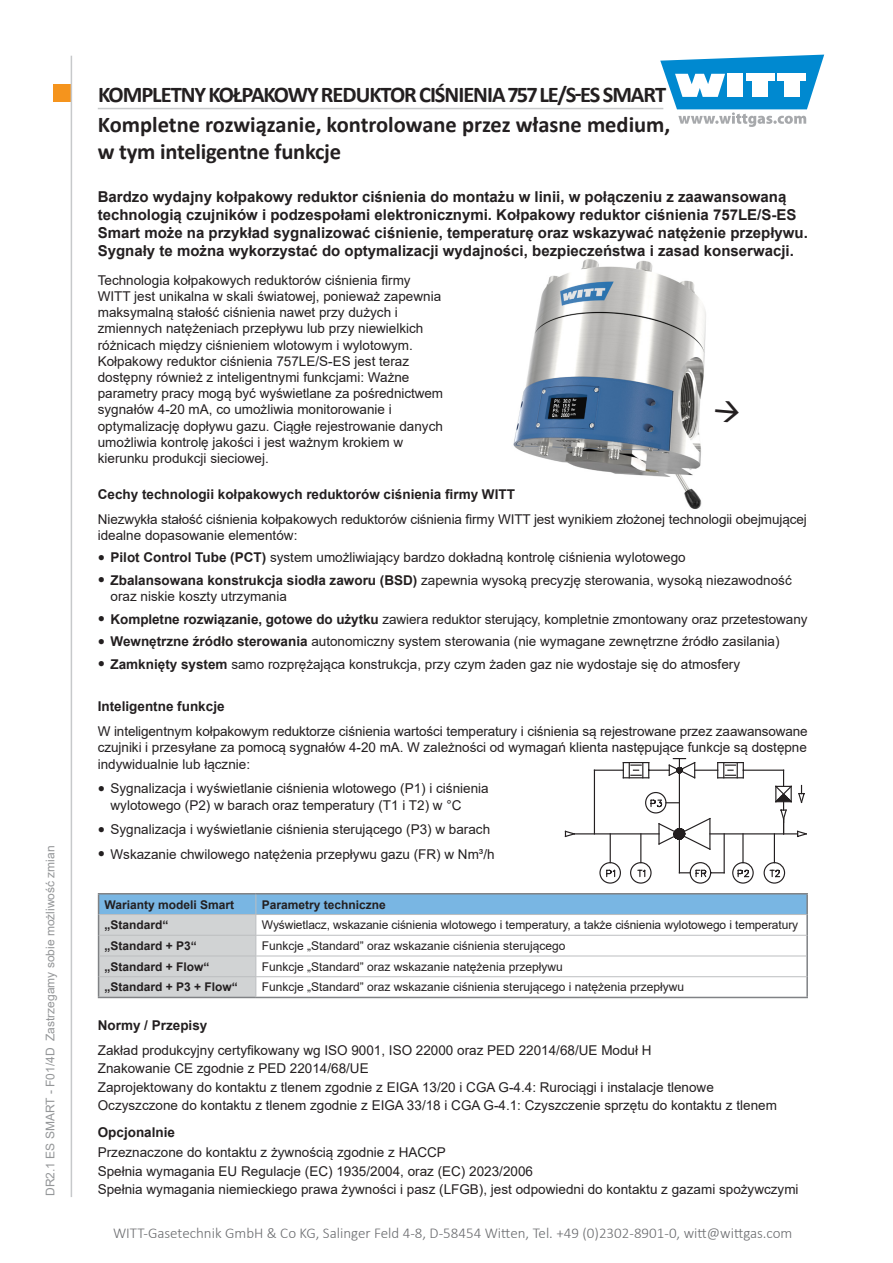
<style>
.page{position:relative;width:893px;height:1263px;background:#fff}
.page>*{position:absolute;margin:0;border:0;box-sizing:border-box;transform-origin:0 0}
.t1{font:700 22.5px/27px "Calibri";letter-spacing:-.01em;color:#231f20}
.t2{font:700 22.5px "Calibri";letter-spacing:-.045em;color:#231f20}
.Überschrift{font:700 15px/18px "Arial";color:#231f20}
.t3{font:300 15px "Calibri";color:#6b6c6f}
.Grundtext{font:13.5px/16.2px "Arial";color:#231f20}
.Überschrift-2{font:700 13.5px "Arial";color:#231f20}
.Grundtext-2{font:700 13.5px "Arial";color:#231f20}
.Grundtext-3{font:12px "Arial";color:#231f20}
.Grundtext-4{font:700 12px "Arial";color:#231f20}
.t4{font:12px "Arial";color:#949698}
.s1{font-family:"Bookman Old Style";font-size:12px}
.s2{font-weight:700}
</style>
<div class="page">
<div style="left:53px;top:85px;width:17px;height:17px;background:#f5941d"></div>
<svg style="left:660px;top:55px;width:164px;height:72px"></svg>
<hr style="left:71px;top:56px;width:1px;height:1141px;background:#c7c9cb">
<hr style="left:98px;top:108px;width:565px;height:1px;background:#c7c9cb">
<img style="left:513px;top:259px;width:193px;height:250px">
<hr style="left:710px;top:833px;width:88px;height:1px;background:#231f20">
<hr style="left:574px;top:833px;width:85px;height:1px;background:#231f20">
<svg style="left:657px;top:817px;width:54px;height:34px"></svg>
<hr style="left:658px;top:824px;width:2px;height:20px;background:#231f20">
<svg style="left:564px;top:830px;width:12px;height:8px"></svg>
<hr style="left:679px;top:834px;width:1px;height:39px;background:#231f20">
<svg style="left:610px;top:834px;width:1px;height:28px"></svg>
<hr style="left:594px;top:770px;width:1px;height:64px;background:#231f20">
<hr style="left:679px;top:770px;width:1px;height:64px;background:#231f20">
<hr style="left:743px;top:770px;width:41px;height:1px;background:#231f20">
<div style="left:599px;top:862px;width:22px;height:22px;border:1px solid #231f20;border-radius:50%"></div>
<svg style="left:606px;top:869px;width:10px;height:9px"></svg>
<div style="left:645px;top:792px;width:21px;height:21px;border:1px solid #231f20;border-radius:50%"></div>
<svg style="left:650px;top:798px;width:29px;height:10px"></svg>
<svg style="left:640px;top:834px;width:1px;height:28px"></svg>
<div style="left:630px;top:862px;width:22px;height:22px;border:1px solid #231f20;border-radius:50%"></div>
<svg style="left:637px;top:869px;width:9px;height:9px"></svg>
<hr style="left:742px;top:834px;width:2px;height:29px;background:#231f20">
<div style="left:732px;top:862px;width:22px;height:22px;border:1px solid #231f20;border-radius:50%"></div>
<svg style="left:737px;top:869px;width:13px;height:9px"></svg>
<svg style="left:774px;top:770px;width:33px;height:93px"></svg>
<div style="left:764px;top:862px;width:21px;height:22px;border:1px solid #231f20;border-radius:50%"></div>
<svg style="left:769px;top:869px;width:12px;height:9px"></svg>
<hr style="left:724px;top:834px;width:1px;height:39px;background:#231f20">
<svg style="left:679px;top:861px;width:46px;height:23px"></svg>
<svg style="left:594px;top:758px;width:150px;height:21px"></svg>
<hr style="left:98px;top:893px;width:158px;height:1px;background:#808285">
<hr style="left:256px;top:893px;width:552px;height:1px;background:#808285">
<hr style="left:806px;top:894px;width:2px;height:20px;background:#808285">
<hr style="left:806px;top:914px;width:2px;height:21px;background:#808285">
<hr style="left:806px;top:935px;width:2px;height:21px;background:#808285">
<hr style="left:806px;top:956px;width:2px;height:21px;background:#808285">
<hr style="left:806px;top:977px;width:2px;height:20px;background:#808285">
<hr style="left:98px;top:997px;width:158px;height:1px;background:#808285">
<hr style="left:256px;top:997px;width:552px;height:1px;background:#808285">
<svg style="left:98px;top:894px;width:709px;height:103px"></svg>
<p class="t4" style="left:42px;top:1196px;width:352px;rotate:-90deg">DR2.1 ES SMART - F01/4D Zastrzegamy sobie możliwość zmian</p>
<h1 class="t2" style="left:98px;top:79px;width:569px">KOMPLETNY KOŁPAKOWY REDUKTOR CIŚNIENIA 757 LE/S-ES SMART</h1>
<p class="t1" style="left:98px;top:111px;width:574px">Kompletne rozwiązanie, kontrolowane przez własne medium, w tym inteligentne funkcje</p>
<p class="Überschrift" style="left:98px;top:188px;width:712px">Bardzo wydajny kołpakowy reduktor ciśnienia do montażu w linii, w połączeniu z zaawansowaną technologią czujników i podzespołami elektronicznymi. Kołpakowy reduktor ciśnienia 757LE/S-ES Smart może na przykład sygnalizować ciśnienie, temperaturę oraz wskazywać natężenie przepływu.<br>Sygnały te można wykorzystać do optymalizacji wydajności, bezpieczeństwa i zasad konserwacji.</p>
<p class="Grundtext" style="left:98px;top:272px;width:347px">Technologia kołpakowych reduktorów ciśnienia firmy WITT jest unikalna w skali światowej, ponieważ zapewnia maksymalną stałość ciśnienia nawet przy dużych i zmiennych natężeniach przepływu lub przy niewielkich różnicach między ciśnieniem wlotowym i wylotowym.<br>Kołpakowy reduktor ciśnienia 757LE/S-ES jest teraz dostępny również z inteligentnymi funkcjami: Ważne parametry pracy mogą być wyświetlane za pośrednictwem sygnałów 4-20 mA, co umożliwia monitorowanie i optymalizację dopływu gazu. Ciągłe rejestrowanie danych umożliwia kontrolę jakości i jest ważnym krokiem w kierunku produkcji sieciowej.</p>
<p class="Überschrift-2" style="left:98px;top:485px;width:419px">Cechy technologii kołpakowych reduktorów ciśnienia firmy WITT</p>
<p class="Grundtext" style="left:98px;top:511px;width:710px">Niezwykła stałość ciśnienia kołpakowych reduktorów ciśnienia firmy WITT jest wynikiem złożonej technologii obejmującej idealne dopasowanie elementów:</p>
<p class="Grundtext" style="left:98px;top:549px;width:589px"><span class="s1">●</span> <span class="s2">Pilot Control Tube (PCT)</span> system umożliwiający bardzo dokładną kontrolę ciśnienia wylotowego</p>
<p class="Grundtext" style="left:111px;top:572px;width:683px;text-indent:-13px"><span class="s1">●</span> <span class="s2">Zbalansowana konstrukcja siodła zaworu (BSD)</span> zapewnia wysoką precyzję sterowania, wysoką niezawodność oraz niskie koszty utrzymania</p>
<p class="Grundtext" style="left:98px;top:611px;width:711px"><span class="s1">●</span> <span class="s2">Kompletne rozwiązanie, gotowe do użytku</span> zawiera reduktor sterujący, kompletnie zmontowany oraz przetestowany</p>
<p class="Grundtext" style="left:98px;top:633px;width:683px"><span class="s1">●</span> <span class="s2">Wewnętrzne źródło sterowania</span> autonomiczny system sterowania (nie wymagane zewnętrzne źródło zasilania)</p>
<p class="Grundtext" style="left:98px;top:656px;width:644px"><span class="s1">●</span> <span class="s2">Zamknięty system</span> samo rozprężająca konstrukcja, przy czym żaden gaz nie wydostaje się do atmosfery</p>
<p class="Überschrift-2" style="left:98px;top:697px;width:128px">Inteligentne funkcje</p>
<p class="Grundtext" style="left:98px;top:723px;width:711px;text-align:justify">W inteligentnym kołpakowym reduktorze ciśnienia wartości temperatury i ciśnienia są rejestrowane przez zaawansowane czujniki i przesyłane za pomocą sygnałów 4-20 mA. W zależności od wymagań klienta następujące funkcje są dostępne indywidualnie lub łącznie:</p>
<p class="Grundtext" style="left:111px;top:780px;width:380px;text-indent:-13px"><span class="s1">●</span> Sygnalizacja i wyświetlanie ciśnienia wlotowego (P1) i ciśnienia wylotowego (P2) w barach oraz temperatury (T1 i T2) w °C</p>
<p class="Grundtext" style="left:98px;top:821px;width:394px"><span class="s1">●</span> Sygnalizacja i wyświetlanie ciśnienia sterującego (P3) w barach</p>
<p class="Grundtext" style="left:98px;top:846px;width:398px"><span class="s1">●</span> Wskazanie chwilowego natężenia przepływu gazu (FR) w Nm³/h</p>
<p class="Grundtext-4" style="left:105px;top:896px;width:131px">Warianty modeli Smart</p>
<p class="Grundtext-4" style="left:262px;top:896px;width:126px">Parametry techniczne</p>
<p class="Grundtext-4" style="left:105px;top:916px;width:66px">„Standard“</p>
<p class="Grundtext-3" style="left:262px;top:917px;width:538px">Wyświetlacz, wskazanie ciśnienia wlotowego i temperatury, a także ciśnienia wylotowego i temperatury</p>
<p class="Grundtext-4" style="left:105px;top:937px;width:94px">„Standard + P3“</p>
<p class="Grundtext-3" style="left:262px;top:937px;width:305px">Funkcje „Standard” oraz wskazanie ciśnienia sterującego</p>
<p class="Grundtext-4" style="left:105px;top:958px;width:107px">„Standard + Flow“</p>
<p class="Grundtext-3" style="left:262px;top:958px;width:302px">Funkcje „Standard” oraz wskazanie natężenia przepływu</p>
<p class="Grundtext-4" style="left:105px;top:979px;width:135px">„Standard + P3 + Flow“</p>
<p class="Grundtext-3" style="left:262px;top:979px;width:424px">Funkcje „Standard” oraz wskazanie ciśnienia sterującego i natężenia przepływu</p>
<p class="Überschrift-2" style="left:98px;top:1016px;width:111px">Normy / Przepisy</p>
<p class="Grundtext" style="left:98px;top:1042px;width:555px">Zakład produkcyjny certyfikowany wg ISO 9001, ISO 22000 oraz PED 22014/68/UE Moduł H</p>
<p class="Grundtext" style="left:98px;top:1060px;width:272px">Znakowanie CE zgodnie z PED 22014/68/UE</p>
<p class="Grundtext" style="left:98px;top:1079px;width:618px">Zaprojektowany do kontaktu z tlenem zgodnie z EIGA 13/20 i CGA G-4.4: Rurociągi i instalacje tlenowe</p>
<p class="Grundtext" style="left:98px;top:1097px;width:681px">Oczyszczone do kontaktu z tlenem zgodnie z EIGA 33/18 i CGA G-4.1: Czyszczenie sprzętu do kontaktu z tlenem</p>
<p class="Grundtext-2" style="left:98px;top:1123px;width:79px">Opcjonalnie</p>
<p class="Grundtext" style="left:98px;top:1144px;width:350px">Przeznaczone do kontaktu z żywnością zgodnie z HACCP</p>
<p class="Grundtext" style="left:98px;top:1163px;width:437px">Spełnia wymagania EU Regulacje (EC) 1935/2004, oraz (EC) 2023/2006</p>
<p class="Grundtext" style="left:98px;top:1181px;width:702px">Spełnia wymagania niemieckiego prawa żywności i pasz (LFGB), jest odpowiedni do kontaktu z gazami spożywczymi</p>
<p class="t3" style="left:113px;top:1224px;width:681px">WITT-Gasetechnik GmbH &amp; Co KG, Salinger Feld 4-8, D-58454 Witten, Tel. +49 (0)2302-8901-0, witt@wittgas.com</p>
</div>
